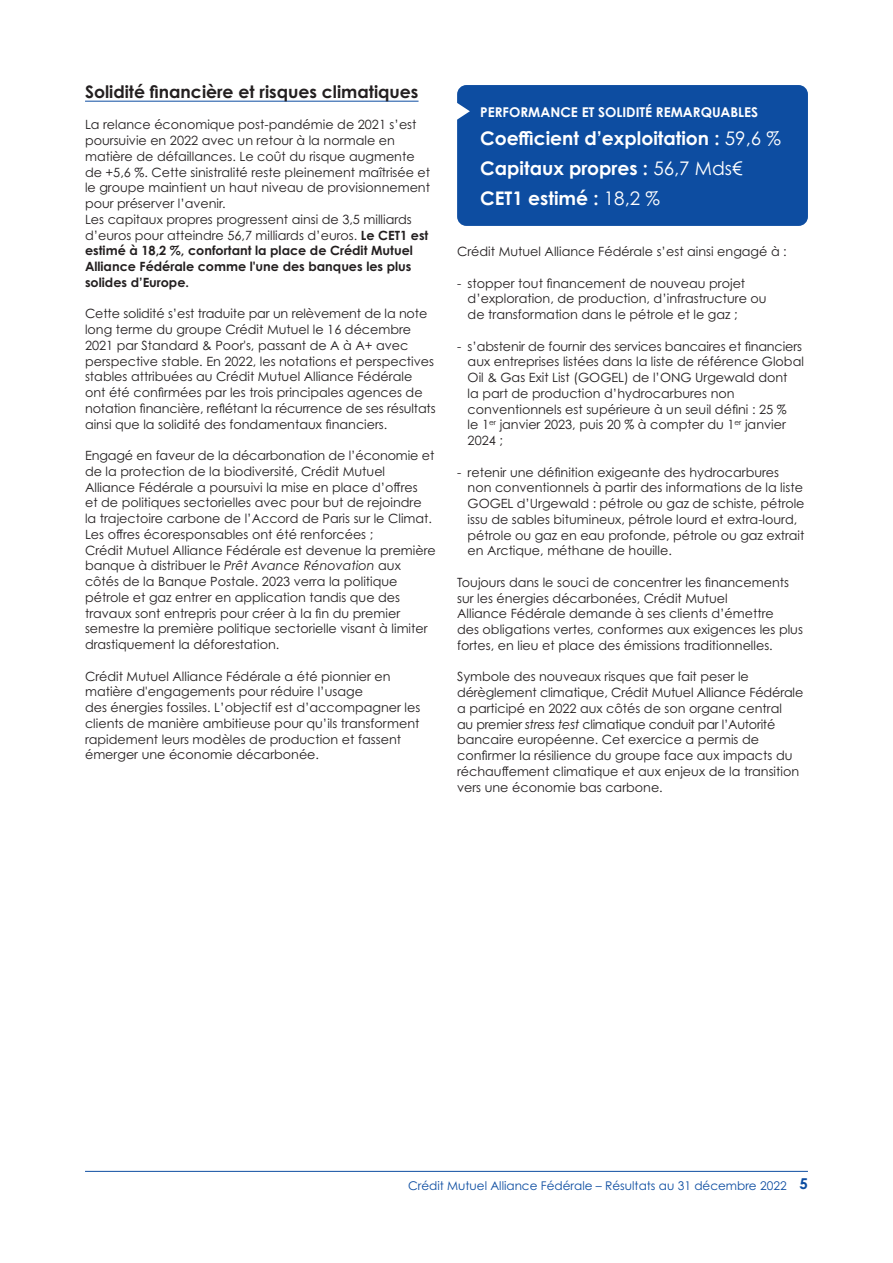
<style>
.page{position:relative;width:893px;height:1263px;background:#fff}
.page>*{position:absolute;margin:0;border:0;box-sizing:border-box;transform-origin:0 0}
.ENCADRE_TITRE_SANS{font:700 18.75px "Century Gothic Pro";color:#fff}
.Fev_22_GRD_TITRE_NI{font:700 17.25px "Century Gothic Pro";color:#231f20}
.ENCADRE_RUBRIQUE{font:700 13.5px "Century Gothic Pro";color:#fff}
.BODY_OK{font:12.75px/15.8px "Century Gothic Pro";color:#231f20}
.BODY_OK-2{font:700 12.75px/15.8px "Century Gothic Pro";color:#231f20}
.BODY_OK-3{font:12.75px "Century Gothic Pro";letter-spacing:-.02em;color:#231f20}
.t1{font:12px "Century Gothic Pro";color:#0d4da1}
.s1{font-weight:400}
.s2{font-style:italic}
.s3{font-weight:700;font-size:15px}
</style>
<div class="page">
<hr style="left:85px;top:1171px;width:723px;height:1px;background:#0d4da1">
<hr style="left:85px;top:101px;width:334px;height:1px;background:#0d4da1">
<div style="left:458px;top:86px;width:349px;height:139px;background:#0d4da1;border-radius:9px"></div>
<div style="left:457px;top:85px;width:351px;height:141px;border:2px solid #0d4da1;border-radius:9px"></div>
<svg style="left:457px;top:103px;width:13px;height:17px"></svg>
<p class="Fev_22_GRD_TITRE_NI" style="left:85px;top:81px;width:335px">Solidité financière et risques climatiques</p>
<p class="BODY_OK" style="left:85px;top:117px;width:333px">La relance économique post-pandémie de 2021 s’est poursuivie en 2022 avec un retour à la normale en</p>
<p class="BODY_OK" style="left:85px;top:148px;width:331px">matière de défaillances. Le coût du risque augmente</p>
<p class="BODY_OK" style="left:85px;top:164px;width:347px;text-align:justify">de +5,6 %. Cette sinistralité reste pleinement maîtrisée et le groupe maintient un haut niveau de provisionnement pour préserver l’avenir.</p>
<p class="BODY_OK-2" style="left:85px;top:211px;width:345px"><span class="s1">Les capitaux propres progressent ainsi de 3,5 milliards d’euros pour atteindre 56,7 milliards d’euros.</span> Le CET1 est estimé à 18,2 %, confortant la place de Crédit Mutuel Alliance Fédérale comme l'une des banques les plus solides d’Europe.</p>
<p class="BODY_OK" style="left:85px;top:306px;width:352px">Cette solidité s’est traduite par un relèvement de la note long terme du groupe Crédit Mutuel le 16 décembre 2021 par Standard &amp; Poor's, passant de A à A+ avec perspective stable. En 2022, les notations et perspectives stables attribuées au Crédit Mutuel Alliance Fédérale ont été confirmées par les trois principales agences de notation financière, reflétant la récurrence de ses résultats ainsi que la solidité des fondamentaux financiers.</p>
<p class="BODY_OK" style="left:85px;top:447px;width:351px">Engagé en faveur de la décarbonation de l’économie et de la protection de la biodiversité, Crédit Mutuel</p>
<p class="BODY_OK" style="left:85px;top:479px;width:334px">Alliance Fédérale a poursuivi la mise en place d’offres</p>
<p class="BODY_OK" style="left:85px;top:495px;width:349px">et de politiques sectorielles avec pour but de rejoindre la trajectoire carbone de l’Accord de Paris sur le Climat.</p>
<p class="BODY_OK" style="left:85px;top:526px;width:290px">Les offres écoresponsables ont été renforcées ;</p>
<p class="BODY_OK" style="left:85px;top:542px;width:352px">Crédit Mutuel Alliance Fédérale est devenue la première banque à distribuer le <span class="s2">Prêt Avance Rénovation</span> aux</p>
<p class="BODY_OK" style="left:85px;top:573px;width:314px">côtés de la Banque Postale. 2023 verra la politique</p>
<p class="BODY_OK" style="left:85px;top:589px;width:317px">pétrole et gaz entrer en application tandis que des</p>
<p class="BODY_OK" style="left:85px;top:605px;width:317px">travaux sont entrepris pour créer à la fin du premier</p>
<p class="BODY_OK" style="left:85px;top:621px;width:344px">semestre la première politique sectorielle visant à limiter</p>
<p class="BODY_OK" style="left:85px;top:636px;width:196px">drastiquement la déforestation.</p>
<p class="BODY_OK" style="left:85px;top:668px;width:307px">Crédit Mutuel Alliance Fédérale a été pionnier en</p>
<p class="BODY_OK" style="left:85px;top:684px;width:279px">matière d'engagements pour réduire l’usage</p>
<p class="BODY_OK" style="left:85px;top:699px;width:337px">des énergies fossiles. L’objectif est d’accompagner les clients de manière ambitieuse pour qu’ils transforment rapidement leurs modèles de production et fassent émerger une économie décarbonée.</p>
<p class="ENCADRE_RUBRIQUE" style="left:480px;top:103px;width:280px">PERFORMANCE ET SOLIDITÉ REMARQUABLES</p>
<p class="ENCADRE_TITRE_SANS" style="left:480px;top:126px;width:302px">Coefficient d’exploitation : <span class="s1">59,6 %</span></p>
<p class="ENCADRE_TITRE_SANS" style="left:480px;top:156px;width:264px">Capitaux propres : <span class="s1">56,7 Mds€</span></p>
<p class="ENCADRE_TITRE_SANS" style="left:480px;top:186px;width:181px">CET1 estimé : <span class="s1">18,2 %</span></p>
<p class="BODY_OK" style="left:457px;top:243px;width:331px">Crédit Mutuel Alliance Fédérale s’est ainsi engagé à :</p>
<p class="BODY_OK" style="left:457px;top:275px;width:290px">- stopper tout financement de nouveau projet</p>
<p class="BODY_OK" style="left:468px;top:291px;width:300px">d’exploration, de production, d’infrastructure ou de transformation dans le pétrole et le gaz ;</p>
<p class="BODY_OK" style="left:468px;top:338px;width:338px;text-indent:-11px">- s’abstenir de fournir des services bancaires et financiers aux entreprises listées dans la liste de référence Global<br>Oil &amp; Gas Exit List (GOGEL) de l’ONG Urgewald dont</p>
<p class="BODY_OK" style="left:468px;top:385px;width:268px">la part de production d’hydrocarbures non</p>
<p class="BODY_OK" style="left:468px;top:401px;width:321px;text-align:justify">conventionnels est supérieure à un seuil défini : 25 % le 1<sup>er</sup> janvier 2023, puis 20 % à compter du 1<sup>er</sup> janvier 2024 ;</p>
<p class="BODY_OK" style="left:468px;top:464px;width:338px;text-indent:-11px">- retenir une définition exigeante des hydrocarbures non conventionnels à partir des informations de la liste GOGEL d’Urgewald : pétrole ou gaz de schiste, pétrole issu de sables bitumineux, pétrole lourd et extra-lourd, pétrole ou gaz en eau profonde, pétrole ou gaz extrait en Arctique, méthane de houille.</p>
<p class="BODY_OK" style="left:457px;top:574px;width:347px">Toujours dans le souci de concentrer les financements sur les énergies décarbonées, Crédit Mutuel<br>Alliance Fédérale demande à ses clients d’émettre<br>des obligations vertes, conformes aux exigences les plus fortes, en lieu et place des émissions traditionnelles.</p>
<p class="BODY_OK" style="left:457px;top:669px;width:293px">Symbole des nouveaux risques que fait peser le</p>
<p class="BODY_OK" style="left:457px;top:684px;width:348px">dérèglement climatique, Crédit Mutuel Alliance Fédérale a participé en 2022 aux côtés de son organe central</p>
<p class="BODY_OK-3" style="left:457px;top:716px;width:320px">au premier <span class="s2">stress test</span> climatique conduit par l’Autorité</p>
<p class="BODY_OK" style="left:457px;top:732px;width:344px">bancaire européenne. Cet exercice a permis de confirmer la résilience du groupe face aux impacts du réchauffement climatique et aux enjeux de la transition vers une économie bas carbone.</p>
<p class="t1" style="left:408px;top:1178px;width:401px">Crédit Mutuel Alliance Fédérale – Résultats au 31 décembre 2022 <span class="s3">5</span></p>
</div>
